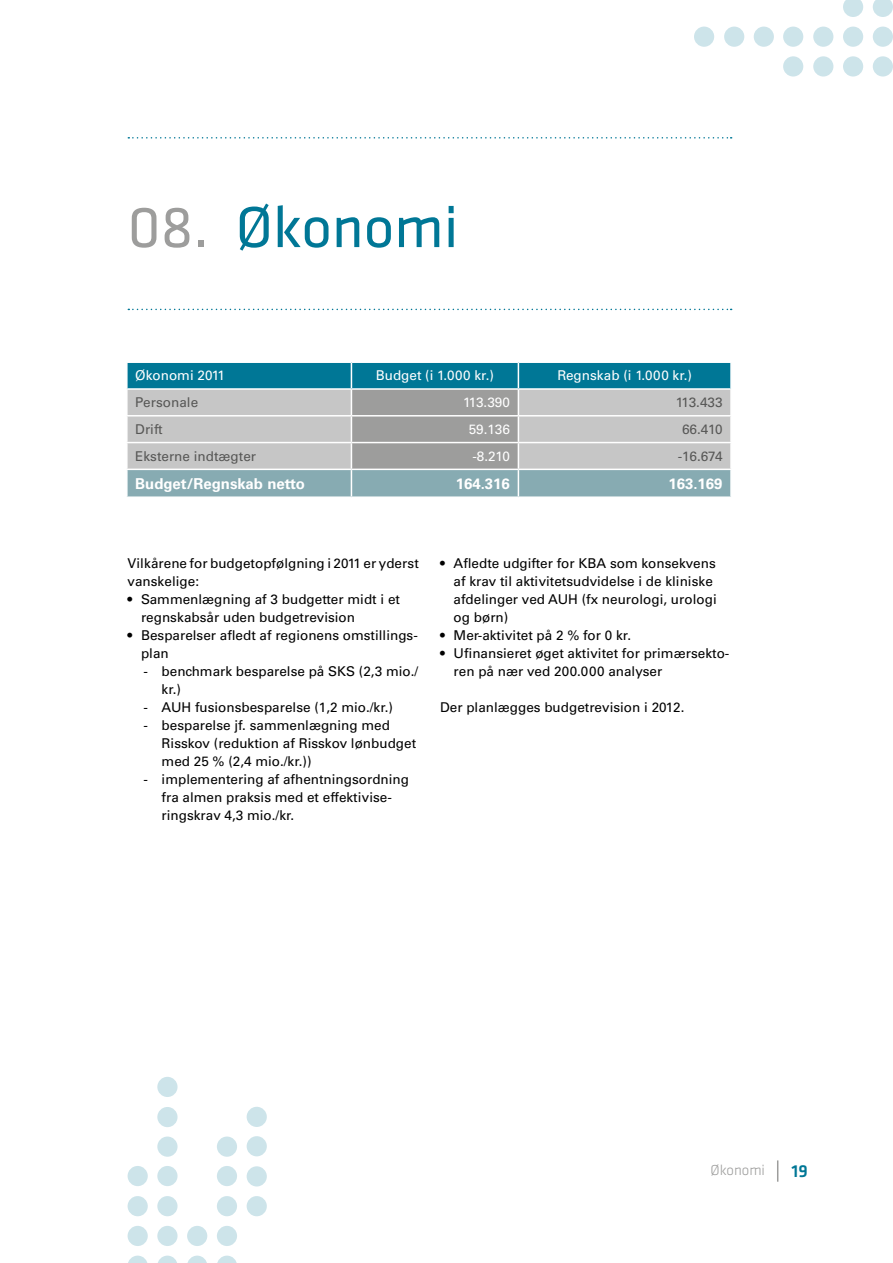
<style>
.page{position:relative;width:893px;height:1263px;background:#fff}
.page>*{position:absolute;margin:0;border:0;box-sizing:border-box;transform-origin:0 0}
.t1{font:60px "Klavika";color:#007796}
.t2{font:500 18px "Klavika";color:#007796}
.t3{font:700 15px "Univers LT Std";color:#fff}
.t4{font:300 15px "Klavika";color:#9d9d9c}
.t5{font:13.5px/18px "Univers LT Std";color:#000}
.t6{font:13.5px "Univers LT Std";color:#fff}
.t7{font:13.5px "Univers LT Std";color:#575756}
.s1{color:#9d9d9c}
</style>
<div class="page">
<svg style="left:777px;top:1160px;width:1px;height:22px"></svg>
<svg style="left:128px;top:137px;width:604px;height:2px"></svg>
<svg style="left:128px;top:309px;width:604px;height:1px"></svg>
<svg style="left:127px;top:362px;width:604px;height:134px;background:#91aeb5"></svg>
<hr style="left:126px;top:469px;width:225px;height:1px;background:#fff">
<hr style="left:126px;top:470px;width:2px;height:26px;background:#fff">
<hr style="left:351px;top:469px;width:167px;height:1px;background:#fff">
<hr style="left:518px;top:469px;width:214px;height:1px;background:#fff">
<hr style="left:730px;top:470px;width:2px;height:26px;background:#fff">
<svg style="left:128px;top:1255px;width:20px;height:8px"></svg>
<div style="left:873px;top:56px;width:20px;height:21px;background:#cde4ea;border-radius:50%"></div>
<div style="left:128px;top:1226px;width:20px;height:20px;background:#cde4ea;border-radius:50%"></div>
<div style="left:843px;top:56px;width:20px;height:21px;background:#cde4ea;border-radius:50%"></div>
<div style="left:128px;top:1196px;width:20px;height:20px;background:#cde4ea;border-radius:50%"></div>
<div style="left:813px;top:56px;width:20px;height:21px;background:#cde4ea;border-radius:50%"></div>
<div style="left:128px;top:1166px;width:20px;height:20px;background:#cde4ea;border-radius:50%"></div>
<div style="left:783px;top:56px;width:20px;height:21px;background:#cde4ea;border-radius:50%"></div>
<svg style="left:158px;top:1255px;width:19px;height:8px"></svg>
<div style="left:873px;top:27px;width:20px;height:20px;background:#cde4ea;border-radius:50%"></div>
<div style="left:157px;top:1226px;width:21px;height:20px;background:#cde4ea;border-radius:50%"></div>
<div style="left:843px;top:27px;width:20px;height:20px;background:#cde4ea;border-radius:50%"></div>
<div style="left:157px;top:1196px;width:21px;height:20px;background:#cde4ea;border-radius:50%"></div>
<div style="left:813px;top:27px;width:20px;height:20px;background:#cde4ea;border-radius:50%"></div>
<div style="left:157px;top:1166px;width:21px;height:20px;background:#cde4ea;border-radius:50%"></div>
<div style="left:783px;top:27px;width:20px;height:20px;background:#cde4ea;border-radius:50%"></div>
<svg style="left:157px;top:1136px;width:21px;height:21px"></svg>
<div style="left:754px;top:27px;width:20px;height:20px;background:#cde4ea;border-radius:50%"></div>
<svg style="left:187px;top:1255px;width:20px;height:8px"></svg>
<svg style="left:873px;top:0;width:20px;height:17px"></svg>
<div style="left:187px;top:1226px;width:20px;height:20px;background:#cde4ea;border-radius:50%"></div>
<svg style="left:843px;top:0;width:20px;height:17px"></svg>
<svg style="left:217px;top:1255px;width:20px;height:8px"></svg>
<div style="left:217px;top:1226px;width:20px;height:20px;background:#cde4ea;border-radius:50%"></div>
<div style="left:217px;top:1196px;width:20px;height:20px;background:#cde4ea;border-radius:50%"></div>
<div style="left:217px;top:1166px;width:20px;height:20px;background:#cde4ea;border-radius:50%"></div>
<div style="left:217px;top:1136px;width:20px;height:21px;background:#cde4ea;border-radius:50%"></div>
<div style="left:157px;top:1107px;width:21px;height:20px;background:#cde4ea;border-radius:50%"></div>
<div style="left:724px;top:27px;width:20px;height:20px;background:#cde4ea;border-radius:50%"></div>
<div style="left:157px;top:1077px;width:21px;height:20px;background:#cde4ea;border-radius:50%"></div>
<div style="left:694px;top:27px;width:20px;height:20px;background:#cde4ea;border-radius:50%"></div>
<div style="left:247px;top:1196px;width:20px;height:20px;background:#cde4ea;border-radius:50%"></div>
<div style="left:247px;top:1166px;width:20px;height:20px;background:#cde4ea;border-radius:50%"></div>
<div style="left:247px;top:1136px;width:20px;height:20px;background:#cde4ea;border-radius:50%"></div>
<div style="left:247px;top:1107px;width:20px;height:20px;background:#cde4ea;border-radius:50%"></div>
<h1 class="t1" style="left:128px;top:195px;width:332px"><span class="s1">08.</span> Økonomi</h1>
<p class="t6" style="left:135px;top:368px;width:91px">Økonomi 2011</p>
<p class="t6" style="left:376px;top:368px;width:120px">Budget (i 1.000 kr.)</p>
<p class="t6" style="left:557px;top:368px;width:136px">Regnskab (i 1.000 kr.)</p>
<p class="t7" style="left:135px;top:394px;width:64px">Personale</p>
<p class="t6" style="left:463px;top:394px;width:48px">113.390</p>
<p class="t7" style="left:676px;top:394px;width:48px">113.433</p>
<p class="t7" style="left:135px;top:421px;width:29px">Drift</p>
<p class="t6" style="left:469px;top:421px;width:43px">59.136</p>
<p class="t7" style="left:682px;top:421px;width:42px">66.410</p>
<p class="t7" style="left:135px;top:448px;width:122px">Eksterne indtægter</p>
<p class="t6" style="left:472px;top:448px;width:39px">-8.210</p>
<p class="t7" style="left:678px;top:448px;width:46px">-16.674</p>
<p class="t3" style="left:135px;top:475px;width:171px">Budget/Regnskab netto</p>
<p class="t3" style="left:456px;top:475px;width:56px">164.316</p>
<p class="t3" style="left:668px;top:475px;width:56px">163.169</p>
<p class="t5" style="left:128px;top:554px;width:293px">Vilkårene for budgetopfølgning i 2011 er yderst vanskelige:</p>
<p class="t5" style="left:141px;top:590px;width:260px;text-indent:-14px">• Sammenlægning af 3 budgetter midt i et regnskabsår uden budgetrevision</p>
<p class="t5" style="left:141px;top:626px;width:278px;text-indent:-14px">• Besparelser afledt af regionens omstillings&shy;plan</p>
<p class="t5" style="left:162px;top:662px;width:258px;text-indent:-18px">- benchmark besparelse på SKS (2,3 mio./ kr.)</p>
<p class="t5" style="left:144px;top:698px;width:251px">- AUH fusionsbesparelse (1,2 mio./kr.)</p>
<p class="t5" style="left:162px;top:716px;width:256px;text-indent:-18px">- besparelse jf. sammenlægning med<br>Risskov (reduktion af Risskov lønbudget med 25 % (2,4 mio./kr.))</p>
<p class="t5" style="left:162px;top:770px;width:249px;text-indent:-18px">- implementering af afhentningsordning fra almen praksis med et effektivise&shy;ringskrav 4,3 mio./kr.</p>
<p class="t5" style="left:454px;top:554px;width:265px;text-indent:-14px">• Afledte udgifter for KBA som konsekvens af krav til aktivitetsudvidelse i de kliniske afdelinger ved AUH (fx neurologi, urologi og børn)</p>
<p class="t5" style="left:440px;top:626px;width:193px">• Mer-aktivitet på 2 % for 0 kr.</p>
<p class="t5" style="left:454px;top:644px;width:277px;text-indent:-14px">• Ufinansieret øget aktivitet for primærsekto&shy;ren på nær ved 200.000 analyser</p>
<p class="t5" style="left:440px;top:698px;width:246px">Der planlægges budgetrevision i 2012.</p>
<p class="t4" style="left:710px;top:1161px;width:56px">Økonomi</p>
<h2 class="t2" style="left:792px;top:1161px;width:18px">19</h2>
</div>
